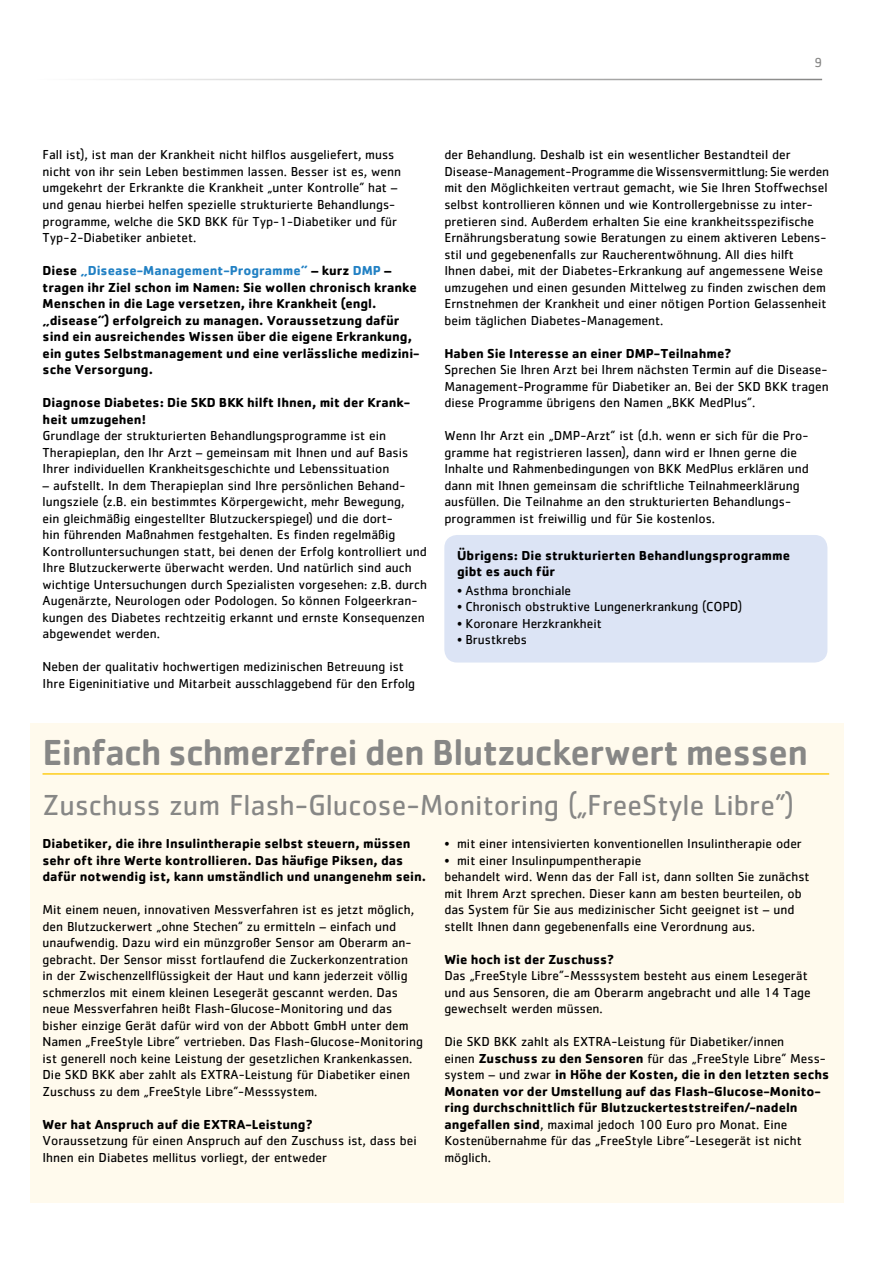
<style>
.page{position:relative;width:893px;height:1263px;background:#fff}
.page>*{position:absolute;margin:0;border:0;box-sizing:border-box;transform-origin:0 0}
.t1{font:500 37.5px "Cachet";letter-spacing:-.02em;color:#878786}
.t2{font:30px "Cachet";color:#878786}
.t3{font:13.5px/16.5px "Cachet";color:#000}
.t4{font:700 13.5px/16.5px "Cachet";color:#000}
.t5{font:13.5px "Cachet";color:#878786}
.s1{color:#2281c4}
.s2{font-weight:700}
</style>
<div class="page">
<hr style="left:37px;top:79px;width:785px;height:1px;background:#878786">
<div style="left:30px;top:723px;width:814px;height:479px;background:#fffaed"></div>
<div style="left:444px;top:535px;width:383px;height:127px;background:#dce4f5;border-radius:13px"></div>
<hr style="left:43px;top:773px;width:786px;height:2px;background:#fecd1a">
<p class="t5" style="left:814px;top:55px;width:9px">9</p>
<p class="t3" style="left:43px;top:146px;width:360px">Fall ist), ist man der Krankheit nicht hilflos ausgeliefert, muss nicht von ihr sein Leben bestimmen lassen. Besser ist es, wenn umgekehrt der Erkrankte die Krankheit „unter Kontrolle” hat – und genau hierbei helfen spezielle strukturierte Behandlungs&shy;programme, welche die SKD BKK für Typ-1-Diabetiker und für Typ-2-Diabetiker anbietet.</p>
<p class="t4" style="left:43px;top:262px;width:379px">Diese <span class="s1">„Disease-Management-Programme”</span> – kurz <span class="s1">DMP</span> – tragen ihr Ziel schon im Namen: Sie wollen chronisch kranke Menschen in die Lage versetzen, ihre Krankheit (engl. „disease”) erfolgreich zu managen. Voraussetzung dafür sind ein ausreichendes Wissen über die eigene Erkrankung, ein gutes Selbstmanagement und eine verlässliche medizini&shy;sche Versorgung.</p>
<p class="t4" style="left:43px;top:394px;width:369px">Diagnose Diabetes: Die SKD BKK hilft Ihnen, mit der Krank&shy;heit umzugehen!</p>
<p class="t3" style="left:43px;top:427px;width:367px">Grundlage der strukturierten Behandlungsprogramme ist ein<br>Therapieplan, den Ihr Arzt – gemeinsam mit Ihnen und auf Basis<br>Ihrer individuellen Krankheitsgeschichte und Lebenssituation</p>
<p class="t3" style="left:43px;top:476px;width:386px">– aufstellt. In dem Therapieplan sind Ihre persönlichen Behand&shy;lungsziele (z.B. ein bestimmtes Körpergewicht, mehr Bewegung,<br>ein gleichmäßig eingestellter Blutzuckerspiegel) und die dort-<br>hin führenden Maßnahmen festgehalten. Es finden regelmäßig Kontrolluntersuchungen statt, bei denen der Erfolg kontrolliert und Ihre Blutzuckerwerte überwacht werden. Und natürlich sind auch wichtige Untersuchungen durch Spezialisten vorgesehen: z.B. durch Augenärzte, Neurologen oder Podologen. So können Folgeerkran&shy;kungen des Diabetes rechtzeitig erkannt und ernste Konsequenzen abgewendet werden.</p>
<p class="t3" style="left:43px;top:658px;width:374px">Neben der qualitativ hochwertigen medizinischen Betreuung ist<br>Ihre Eigeninitiative und Mitarbeit ausschlaggebend für den Erfolg</p>
<p class="t3" style="left:444px;top:146px;width:386px">der Behandlung. Deshalb ist ein wesentlicher Bestandteil der Disease-Management-Programme die Wissensvermittlung: Sie werden mit den Möglichkeiten vertraut gemacht, wie Sie Ihren Stoffwechsel selbst kontrollieren können und wie Kontrollergebnisse zu inter&shy;pretieren sind. Außerdem erhalten Sie eine krankheitsspezifische Ernährungsberatung sowie Beratungen zu einem aktiveren Lebens&shy;stil und gegebenenfalls zur Raucherentwöhnung. All dies hilft<br>Ihnen dabei, mit der Diabetes-Erkrankung auf angemessene Weise umzugehen und einen gesunden Mittelweg zu finden zwischen dem Ernstnehmen der Krankheit und einer nötigen Portion Gelassenheit beim täglichen Diabetes-Management.</p>
<p class="t4" style="left:444px;top:344px;width:288px">Haben Sie Interesse an einer DMP-Teilnahme?</p>
<p class="t3" style="left:444px;top:361px;width:386px;text-align:justify">Sprechen Sie Ihren Arzt bei Ihrem nächsten Termin auf die Disease-Management-Programme für Diabetiker an. Bei der SKD BKK tragen diese Programme übrigens den Namen „BKK MedPlus”.</p>
<p class="t3" style="left:444px;top:427px;width:366px">Wenn Ihr Arzt ein „DMP-Arzt” ist (d.h. wenn er sich für die Pro&shy;gramme hat registrieren lassen), dann wird er Ihnen gerne die Inhalte und Rahmenbedingungen von BKK MedPlus erklären und dann mit Ihnen gemeinsam die schriftliche Teilnahmeerklärung ausfüllen. Die Teilnahme an den strukturierten Behandlungs&shy;programmen ist freiwillig und für Sie kostenlos.</p>
<p class="t4" style="left:457px;top:546px;width:334px">Übrigens: Die strukturierten Behandlungsprogramme gibt es auch für</p>
<p class="t3" style="left:457px;top:582px;width:116px">• Asthma bronchiale</p>
<p class="t3" style="left:457px;top:598px;width:287px">• Chronisch obstruktive Lungenerkrankung (COPD)</p>
<p class="t3" style="left:457px;top:615px;width:146px">• Koronare Herzkrankheit</p>
<p class="t3" style="left:457px;top:631px;width:71px">• Brustkrebs</p>
<h1 class="t1" style="left:43px;top:729px;width:767px">Einfach schmerzfrei den Blutzuckerwert messen</h1>
<h2 class="t2" style="left:43px;top:787px;width:753px">Zuschuss zum Flash-Glucose-Monitoring („FreeStyle Libre”)</h2>
<p class="t4" style="left:43px;top:835px;width:385px">Diabetiker, die ihre Insulintherapie selbst steuern, müssen sehr oft ihre Werte kontrollieren. Das häufige Piksen, das dafür notwendig ist, kann umständlich und unangenehm sein.</p>
<p class="t3" style="left:43px;top:901px;width:382px">Mit einem neuen, innovativen Messverfahren ist es jetzt möglich, den Blutzuckerwert „ohne Stechen” zu ermitteln – einfach und unaufwendig. Dazu wird ein münzgroßer Sensor am Oberarm an&shy;gebracht. Der Sensor misst fortlaufend die Zuckerkonzentration<br>in der Zwischenzellflüssigkeit der Haut und kann jederzeit völlig schmerzlos mit einem kleinen Lesegerät gescannt werden. Das neue Messverfahren heißt Flash-Glucose-Monitoring und das bisher einzige Gerät dafür wird von der Abbott GmbH unter dem Namen „FreeStyle Libre” vertrieben. Das Flash-Glucose-Monitoring ist generell noch keine Leistung der gesetzlichen Krankenkassen.<br>Die SKD BKK aber zahlt als EXTRA-Leistung für Diabetiker einen Zuschuss zu dem „FreeStyle Libre”-Messsystem.</p>
<p class="t4" style="left:43px;top:1115px;width:272px">Wer hat Anspruch auf die EXTRA-Leistung?</p>
<p class="t3" style="left:43px;top:1132px;width:376px">Voraussetzung für einen Anspruch auf den Zuschuss ist, dass bei<br>Ihnen ein Diabetes mellitus vorliegt, der entweder</p>
<p class="t3" style="left:444px;top:835px;width:359px">• mit einer intensivierten konventionellen Insulintherapie oder</p>
<p class="t3" style="left:444px;top:852px;width:367px">• mit einer Insulinpumpentherapie<br>behandelt wird. Wenn das der Fall ist, dann sollten Sie zunächst mit Ihrem Arzt sprechen. Dieser kann am besten beurteilen, ob das System für Sie aus medizinischer Sicht geeignet ist – und stellt Ihnen dann gegebenenfalls eine Verordnung aus.</p>
<p class="t4" style="left:444px;top:950px;width:171px">Wie hoch ist der Zuschuss?</p>
<p class="t3" style="left:444px;top:967px;width:368px">Das „FreeStyle Libre”-Messsystem besteht aus einem Lesegerät und aus Sensoren, die am Oberarm angebracht und alle 14 Tage gewechselt werden müssen.</p>
<p class="t3" style="left:444px;top:1033px;width:386px">Die SKD BKK zahlt als EXTRA-Leistung für Diabetiker/innen<br>einen <span class="s2">Zuschuss zu den Sensoren</span> für das „FreeStyle Libre” Mess&shy;system – und zwar <span class="s2">in Höhe der Kosten, die in den letzten sechs Monaten vor der Umstellung auf das Flash-Glucose-Monito&shy;ring durchschnittlich für Blutzuckerteststreifen/-nadeln angefallen sind</span>, maximal jedoch 100 Euro pro Monat. Eine Kostenübernahme für das „FreeStyle Libre”-Lesegerät ist nicht möglich.</p>
</div>
